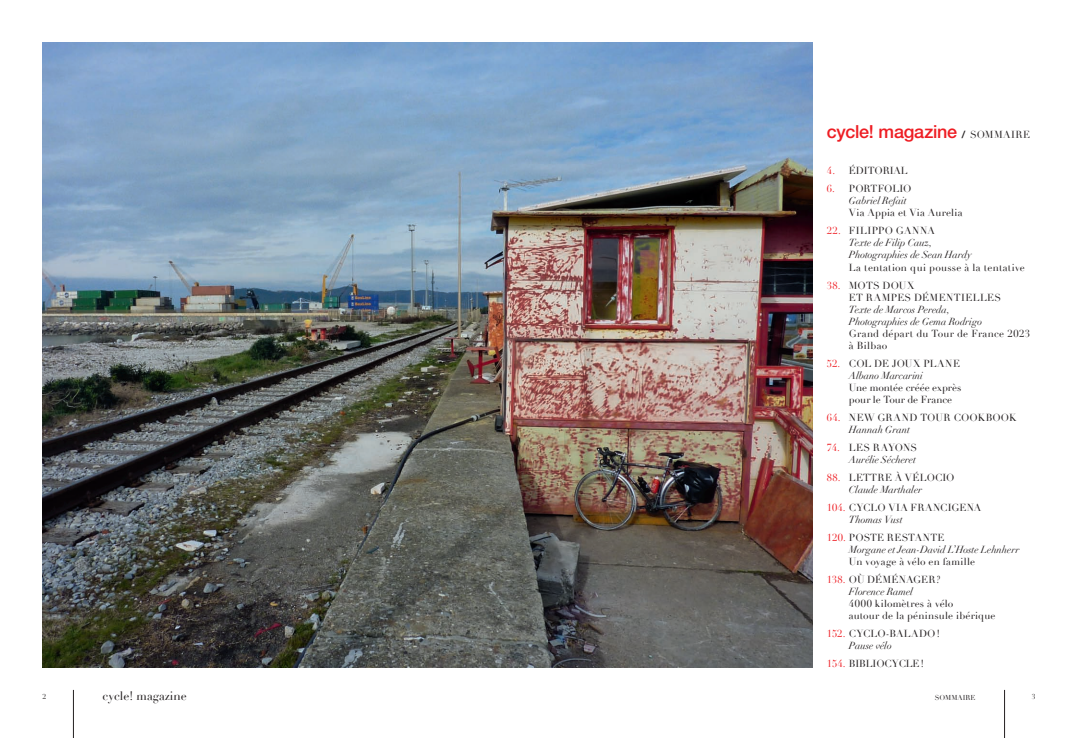
<style>
.page{position:relative;width:1078px;height:738px;background:#fff}
.page>*{position:absolute;margin:0;border:0;box-sizing:border-box;transform-origin:0 0}
.testo_sommario{font:500 18px "Helvetica Neue LT Std";letter-spacing:-.015em;color:#ee1d23}
.Bas_de_page_gauche{font:12px "Didot";color:#231f20}
.testo_sommario-2{font:10px/12px "Didot";letter-spacing:.015em;color:#231f20}
.testo_sommario-3{font:10px/12px "Didot";letter-spacing:-.005em;color:#231f20}
.testo_sommario-4{font:italic 10px/12px "Didot";letter-spacing:-.005em;color:#231f20;text-align:right}
.testo_sommario-5{font:10px "Didot";letter-spacing:-.01em;color:#231f20}
.Bas_de_page_droite{font:7px "Didot";color:#231f20}
.Bas_de_page_gauche-2{font:7px "Didot";color:#231f20}
.s1{font-size:10px;color:#231f20}
.s2{font-family:"Didot";font-weight:400;font-size:10px;color:#231f20}
.s3{color:#ee1d23}
.s4{font-style:italic}
.s5{font-style:normal;color:#ee1d23}
.s6{font-style:normal}
</style>
<div class="page">
<hr style="left:73px;top:689px;width:1px;height:48px;background:#231f20">
<hr style="left:1004px;top:689px;width:1px;height:48px;background:#231f20">
<img style="left:43px;top:43px;width:769px;height:623px">
<p class="testo_sommario" style="left:826px;top:121px;width:205px">cycle! magazine <span class="s1">/</span> <span class="s2">SOMMAIRE</span></p>
<p class="testo_sommario-5" style="left:826px;top:165px;width:82px"><span class="s3">4.</span> ÉDITORIAL</p>
<p class="testo_sommario-2" style="left:848px;top:183px;width:115px;text-indent:-22px"><span class="s3">6.</span> PORTFOLIO<br><span class="s4">Gabriel Refait<br></span>Via Appia et Via Aurelia</p>
<p class="testo_sommario-2" style="left:848px;top:225px;width:177px;text-indent:-22px"><span class="s3">22.</span> FILIPPO GANNA<br><span class="s4">Texte de Filip Cauz,<br>Photographies de Sean Hardy<br></span>La tentation qui pousse à la tentative</p>
<p class="testo_sommario-2" style="left:848px;top:279px;width:183px;text-indent:-22px"><span class="s3">38.</span> MOTS DOUX<br>ET RAMPES DÉMENTIELLES<br><span class="s4">Texte de Marcos Pereda,<br>Photographies de Gema Rodrigo<br></span>Grand départ du Tour de France 2023 à Bilbao</p>
<p class="testo_sommario-3" style="left:848px;top:357px;width:114px;text-indent:-22px"><span class="s3">52.</span> COL DE JOUX PLANE<br><span class="s4">Albano Marcarini<br></span>Une montée créée exprès pour le Tour de France</p>
<p class="testo_sommario-2" style="left:848px;top:411px;width:169px;text-indent:-22px"><span class="s3">64.</span> NEW GRAND TOUR COOKBOOK<br><span class="s4">Hannah Grant</span></p>
<p class="testo_sommario-4" style="left:826px;top:441px;width:92px"><span class="s5">74.</span> <span class="s6">LES RAYONS<br></span>Aurélie Sécheret</p>
<p class="testo_sommario-4" style="left:848px;top:471px;width:107px;text-align:left;text-indent:-22px"><span class="s5">88.</span> <span class="s6">LETTRE À VÉLOCIO<br></span>Claude Marthaler</p>
<p class="testo_sommario-2" style="left:848px;top:501px;width:134px;text-indent:-22px"><span class="s3">104.</span> CYCLO VIA FRANCIGENA<br><span class="s4">Thomas Vust</span></p>
<p class="testo_sommario-2" style="left:848px;top:531px;width:172px;text-indent:-22px"><span class="s3">120.</span> POSTE RESTANTE<br><span class="s4">Morgane et Jean-David LʼHoste Lehnherr<br></span>Un voyage à vélo en famille</p>
<p class="testo_sommario-2" style="left:848px;top:573px;width:148px;text-indent:-22px"><span class="s3">138.</span> OÙ DÉMÉNAGER?<br><span class="s4">Florence Ramel<br></span>4000 kilomètres à vélo<br>autour de la péninsule ibérique</p>
<p class="testo_sommario-2" style="left:848px;top:627px;width:92px;text-indent:-22px"><span class="s3">152.</span> CYCLO-BALADO!<br><span class="s4">Pause vélo</span></p>
<p class="testo_sommario-5" style="left:826px;top:657px;width:98px"><span class="s3">154.</span> BIBLIOCYCLE!</p>
<p class="Bas_de_page_gauche-2" style="left:43px;top:692px;width:5px">2</p>
<p class="Bas_de_page_gauche" style="left:103px;top:688px;width:86px">cycle! magazine</p>
<p class="Bas_de_page_droite" style="left:934px;top:692px;width:42px">SOMMAIRE</p>
<p class="Bas_de_page_droite" style="left:1031px;top:692px;width:5px">3</p>
</div>
